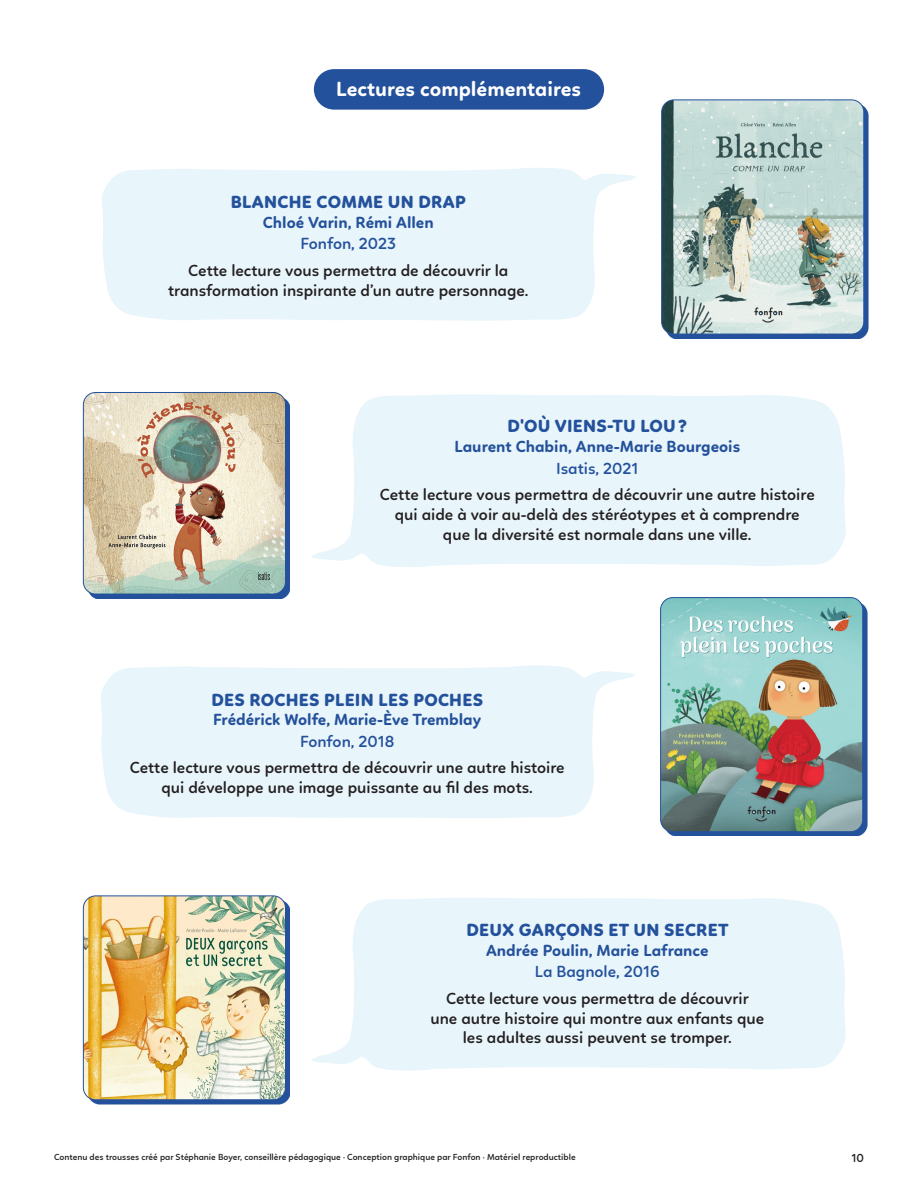
<style>
.page{position:relative;width:918px;height:1188px;background:#fff}
.page>*{position:absolute;margin:0;border:0;box-sizing:border-box;transform-origin:0 0}
.t1{font:700 21px "Linotte";color:#fff}
.t2{font:800 18px "Linotte";letter-spacing:.015em;color:#24519b}
.t3{font:600 16.5px/19.8px "Linotte";color:#231f20;text-align:center}
.t4{font:700 16.5px "Linotte";color:#24519b}
.t5{font:600 16.5px "Linotte";color:#24519b}
.t6{font:600 12px "Linotte";color:#231f20}
.t7{font:600 9px "Linotte";color:#231f20}
</style>
<div class="page">
<svg style="left:102px;top:168px;width:534px;height:153px;background:#eaf6fb"></svg>
<svg style="left:101px;top:665px;width:534px;height:153px;background:#eaf6fb"></svg>
<div style="left:666px;top:104px;width:202px;height:235px;background:#24519b"></div>
<img style="left:662px;top:100px;width:202px;height:234px">
<div style="left:661px;top:100px;width:203px;height:234px;border:1px solid #24519b;border-radius:12px"></div>
<div style="left:665px;top:602px;width:202px;height:234px;background:#24519b"></div>
<img style="left:662px;top:599px;width:201px;height:233px">
<div style="left:660px;top:597px;width:203px;height:235px;border:1px solid #24519b;border-radius:12px"></div>
<div style="left:87px;top:397px;width:203px;height:202px;background:#24519b"></div>
<img style="left:83px;top:392px;width:203px;height:202px">
<div style="left:83px;top:392px;width:203px;height:202px;border:1px solid #24519b;border-radius:12px"></div>
<div style="left:87px;top:900px;width:203px;height:204px;background:#24519b"></div>
<img style="left:83px;top:896px;width:203px;height:204px">
<div style="left:83px;top:896px;width:203px;height:204px;border:1px solid #24519b;border-radius:12px"></div>
<svg style="left:311px;top:394px;width:535px;height:173px;background:#eaf6fb"></svg>
<svg style="left:311px;top:898px;width:535px;height:173px;background:#eaf6fb"></svg>
<div style="left:314px;top:69px;width:290px;height:41px;background:#24519b;border-radius:20px"></div>
<p class="t1" style="left:336px;top:76px;width:246px">Lectures complémentaires</p>
<p class="t2" style="left:231px;top:191px;width:236px">BLANCHE COMME UN DRAP</p>
<p class="t4" style="left:263px;top:212px;width:172px">Chloé Varin, Rémi Allen</p>
<p class="t5" style="left:300px;top:234px;width:97px">Fonfon, 2023</p>
<p class="t3" style="left:168px;top:260px;width:362px">Cette lecture vous permettra de découvrir la transformation inspirante d’un autre personnage.</p>
<p class="t2" style="left:508px;top:415px;width:181px">D'OÙ VIENS-TU LOU?</p>
<p class="t4" style="left:454px;top:437px;width:287px">Laurent Chabin, Anne-Marie Bourgeois</p>
<p class="t5" style="left:556px;top:459px;width:84px">Isatis, 2021</p>
<p class="t3" style="left:380px;top:485px;width:437px">Cette lecture vous permettra de découvrir une autre histoire qui aide à voir au-delà des stéréotypes et à comprendre que la diversité est normale dans une ville.</p>
<p class="t2" style="left:211px;top:689px;width:273px">DES ROCHES PLEIN LES POCHES</p>
<p class="t4" style="left:213px;top:710px;width:270px">Frédérick Wolfe, Marie-Ève Tremblay</p>
<p class="t5" style="left:300px;top:732px;width:96px">Fonfon, 2018</p>
<p class="t3" style="left:130px;top:758px;width:437px">Cette lecture vous permettra de découvrir une autre histoire qui développe une image puissante au fil des mots.</p>
<p class="t2" style="left:467px;top:919px;width:263px">DEUX GARÇONS ET UN SECRET</p>
<p class="t4" style="left:486px;top:940px;width:224px">Andrée Poulin, Marie Lafrance</p>
<p class="t5" style="left:535px;top:962px;width:126px">La Bagnole, 2016</p>
<p class="t3" style="left:430px;top:988px;width:335px">Cette lecture vous permettra de découvrir une autre histoire qui montre aux enfants que les adultes aussi peuvent se tromper.</p>
<p class="t7" style="left:54px;top:1152px;width:523px">Contenu des trousses créé par Stéphanie Boyer, conseillère pédagogique · Conception graphique par Fonfon · Matériel reproductible</p>
<p class="t6" style="left:851px;top:1151px;width:14px">10</p>
</div>
